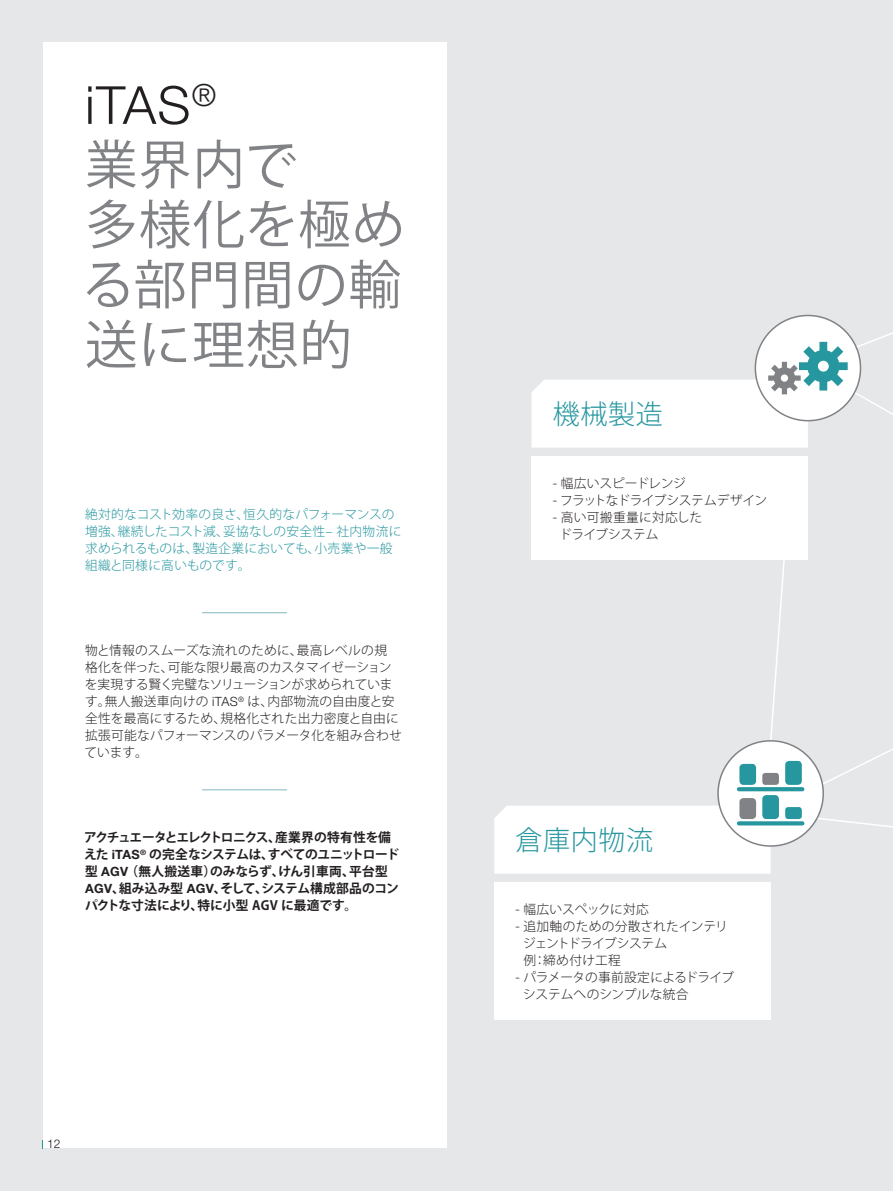
<style>
.page{position:relative;width:893px;height:1191px;background:#e6e7e9}
.page>*{position:absolute;margin:0;border:0;box-sizing:border-box;transform-origin:0 0}
.t1{font:52.5px/60px "Koz Go Std";letter-spacing:.025em;color:#808285}
.t2{font:300 52.5px "Helvetica Neue LT Std";color:#231f20}
.t3{font:300 27px "Koz Go Std";letter-spacing:.025em;color:#26969f}
.t4{font:300 12.75px/17px "Koz Go Std";letter-spacing:.005em;color:#231f20}
.t5{font:700 12.75px/17px "Koz Go Std";letter-spacing:-.015em;color:#231f20}
.t6{font:300 12.75px/17px "Koz Go Std";letter-spacing:.025em;color:#26969f}
.t7{font:300 12.75px/17px "Koz Go Std";letter-spacing:-.02em;color:#231f20}
.t8{font:300 12.75px "Koz Go Std";letter-spacing:-.045em;color:#231f20}
.t9{font:300 12.75px "Koz Go Std";letter-spacing:-.015em;color:#231f20}
.t10{font:300 12px "Helvetica Neue LT Std";color:#231f20}
.s1{font-family:"Helvetica Neue LT Std"}
</style>
<div class="page">
<div style="left:43px;top:43px;width:403px;height:1105px;background:#fff"></div>
<hr style="left:202px;top:612px;width:85px;height:1px;background:#82b8be">
<hr style="left:202px;top:789px;width:85px;height:1px;background:#82b8be">
<svg style="left:494px;top:314px;width:399px;height:560px"></svg>
<div style="left:494px;top:882px;width:277px;height:138px;background:#fff"></div>
<div style="left:718px;top:741px;width:105px;height:105px;background:#fff;border-radius:50%"></div>
<div style="left:717px;top:740px;width:107px;height:106px;border:2px solid #808285;border-radius:50%"></div>
<svg style="left:739px;top:821px;width:63px;height:4px"></svg>
<div style="left:739px;top:798px;width:17px;height:21px;background:#808285;border-radius:4px"></div>
<div style="left:762px;top:795px;width:17px;height:24px;background:#26969f;border-radius:4px"></div>
<div style="left:785px;top:807px;width:17px;height:12px;background:#26969f;border-radius:3px"></div>
<svg style="left:739px;top:787px;width:63px;height:4px"></svg>
<div style="left:739px;top:764px;width:17px;height:21px;background:#26969f;border-radius:4px"></div>
<div style="left:785px;top:761px;width:17px;height:24px;background:#26969f;border-radius:4px"></div>
<div style="left:762px;top:773px;width:17px;height:12px;background:#808285;border-radius:3px"></div>
<h1 class="t2" style="left:85px;top:73px;width:133px">iTAS<sup>®</sup></h1>
<h1 class="t1" style="left:82px;top:137px;width:324px">業界内で<br>多様化を極める部門間の輸送に理想的</h1>
<p class="t6" style="left:85px;top:506px;width:318px">絶対的なコスト効率の良さ、恒久的なパフォーマンスの増強、継続したコスト減、妥協なしの安全性‒ 社内物流に求められるものは、製造企業においても、小売業や一般組織と同様に高いものです。</p>
<p class="t4" style="left:85px;top:642px;width:319px">物と情報のスムーズな流れのために、最高レベルの規格化を伴った、可能な限り最高のカスタマイゼーションを実現する賢く完璧なソリューションが求められています。無人搬送車向けの <span class="s1">iTAS</span><sup>®</sup> は、内部物流の自由度と安全性を最高にするため、規格化された出力密度と自由に拡張可能なパフォーマンスのパラメータ化を組み合わせています。</p>
<p class="t5" style="left:84px;top:830px;width:316px">アクチュエータとエレクトロニクス、産業界の特有性を備えた <span class="s1">iTAS</span><sup>®</sup> の完全なシステムは、すべてのユニットロード型 <span class="s1">AGV</span>（無人搬送車）のみならず、けん引車両、平台型<br><span class="s1">AGV</span>、組み込み型 <span class="s1">AGV</span>、そして、システム構成部品のコンパクトな寸法により、特に小型 AGV に最適です。</p>
<p class="t10" style="left:47px;top:1136px;width:15px">12</p>
<h2 class="t3" style="left:553px;top:397px;width:111px">機械製造</h2>
<p class="t9" style="left:553px;top:475px;width:135px">- 幅広いスピードレンジ</p>
<p class="t8" style="left:553px;top:492px;width:216px">- フラットなドライブシステムデザイン</p>
<p class="t4" style="left:559px;top:509px;width:144px;text-indent:-6px">- 高い可搬重量に対応したドライブシステム</p>
<h2 class="t3" style="left:515px;top:823px;width:139px">倉庫内物流</h2>
<p class="t4" style="left:515px;top:900px;width:135px">- 幅広いスペックに対応</p>
<p class="t4" style="left:523px;top:917px;width:206px;text-indent:-8px">- 追加軸のための分散されたインテリジェントドライブシステム<br>例：締め付け工程</p>
<p class="t7" style="left:523px;top:968px;width:213px;text-indent:-8px">- パラメータの事前設定によるドライブシステムへのシンプルな統合</p>
</div>
